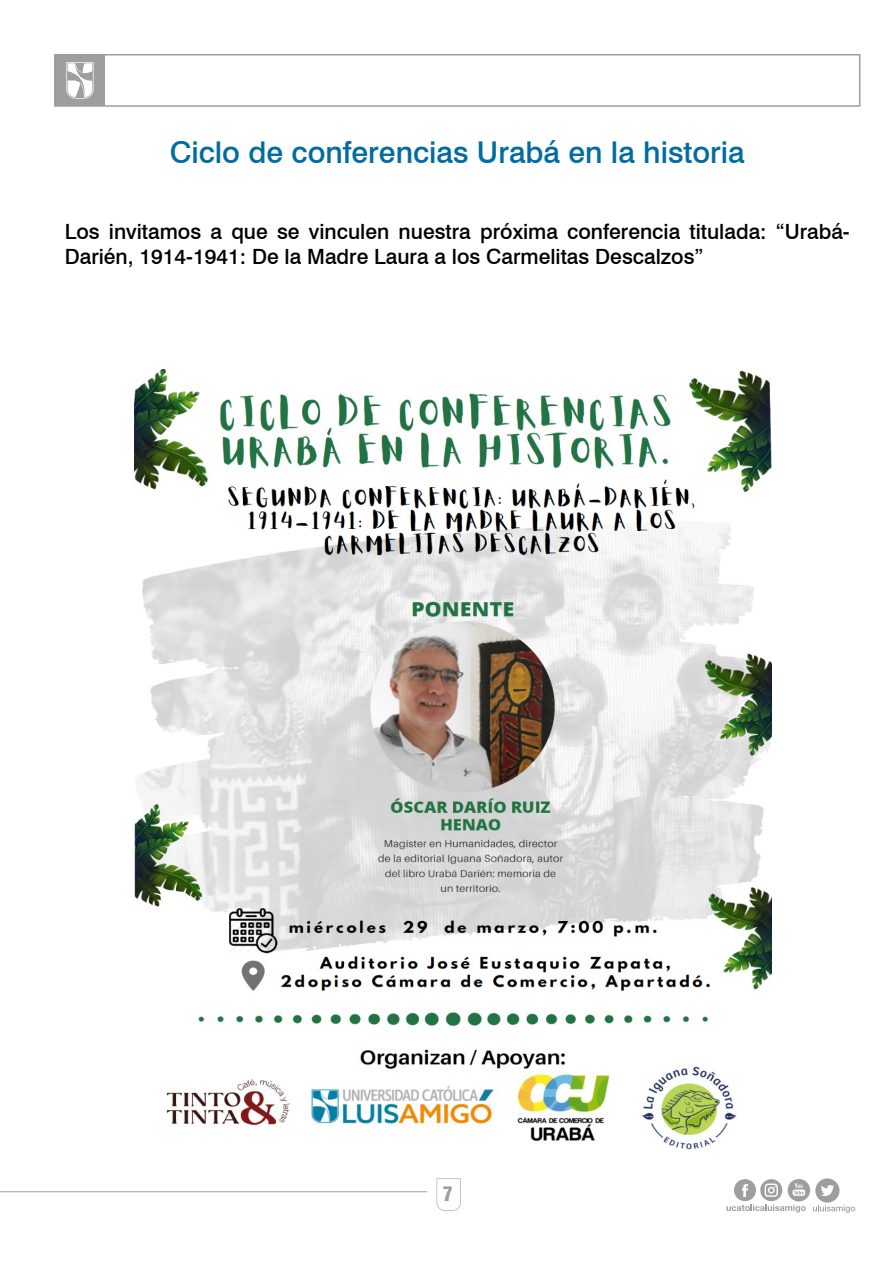
<style>
.page{position:relative;width:893px;height:1263px;background:#fff}
.page>*{position:absolute;margin:0;border:0;box-sizing:border-box;transform-origin:0 0}
.t1{font:500 30px "Swiss 721 BT";color:#006ca2}
.t2{font:500 21px/25.2px "Swiss 721 BT";color:#000}
.t3{font:700 21px "Helvetica Con BQ";color:#9e9e9c}
</style>
<div class="page">
<svg style="left:726px;top:1178px;width:129px;height:35px"></svg>
<svg style="left:437px;top:1178px;width:24px;height:33px"></svg>
<div style="left:54px;top:54px;width:806px;height:53px;border:2px solid #9e9e9c"></div>
<div style="left:55px;top:55px;width:50px;height:51px;background:#9e9e9c"></div>
<svg style="left:66px;top:62px;width:28px;height:37px"></svg>
<hr style="left:0;top:1191px;width:427px;height:1px;background:#9e9e9c">
<img style="left:134px;top:369px;width:637px;height:782px">
<h1 class="t1" style="left:170px;top:134px;width:577px">Ciclo de conferencias Urabá en la historia</h1>
<p class="t2" style="left:65px;top:218px;width:786px">Los invitamos a que se vinculen nuestra próxima conferencia titulada: “Urabá-<br>Darién, 1914-1941: De la Madre Laura a los Carmelitas Descalzos”</p>
<p class="t3" style="left:443px;top:1182px;width:12px">7</p>
</div>
